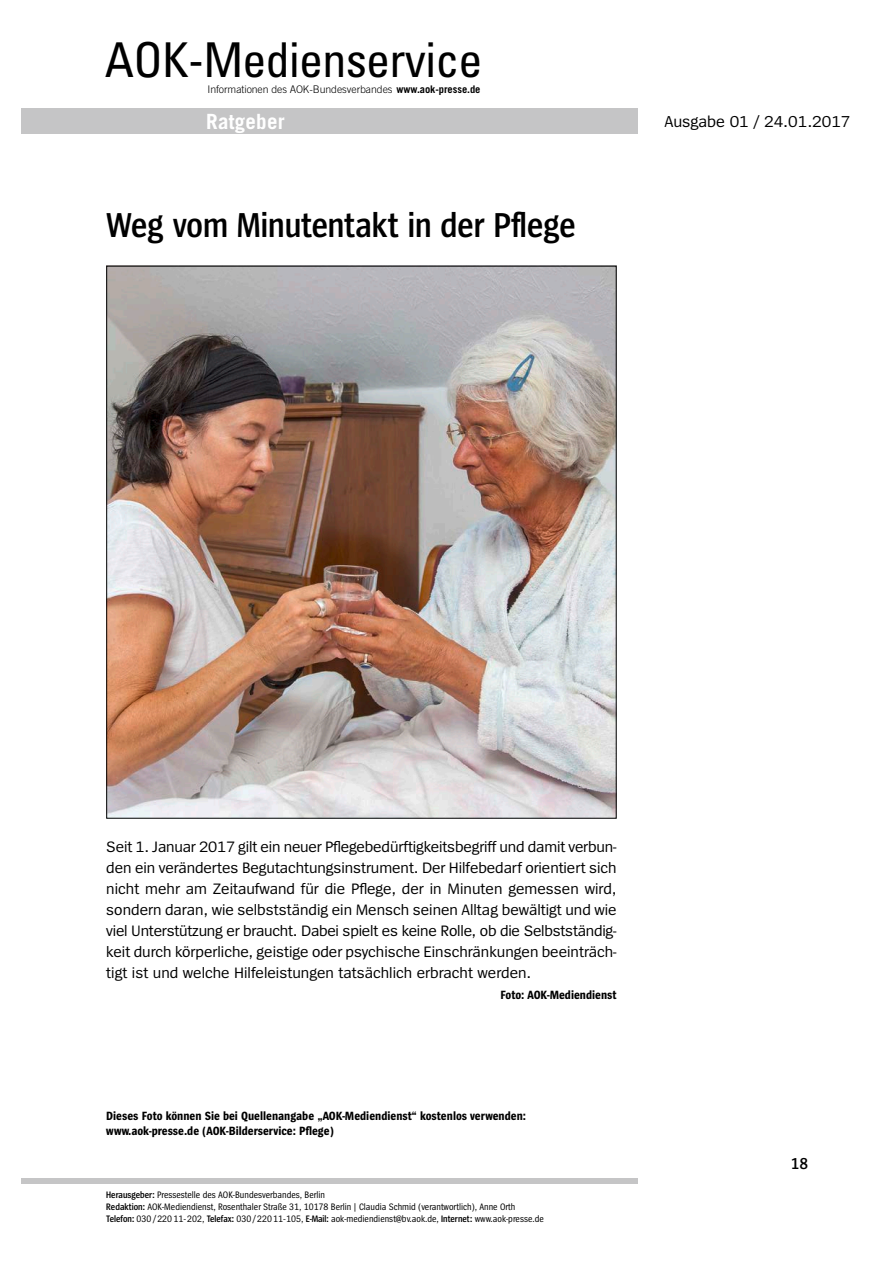
<style>
.page{position:relative;width:893px;height:1263px;background:#fff}
.page>*{position:absolute;margin:0;border:0;box-sizing:border-box;transform-origin:0 0}
.t1{font:condensed 48px "Univers";letter-spacing:-.015em;color:#000}
.t2{font:600 36px "Spiegel Cd";color:#000}
.t3{font:700 21px "Trade Gothic";letter-spacing:.01em;color:#fff}
.t4{font:16.5px "Spiegel";color:#000}
.t5{font:600 16.5px "Spiegel Cd";color:#000}
.t6{font:15.75px/21px "Spiegel";color:#000;text-align:justify}
.t7{font:700 12.45px/15px "Spiegel Cd";color:#000}
.t8{font:300 10.5px "Trade Gothic";letter-spacing:-.005em;color:#000}
.t9{font:9.75px/11.7px "Spiegel Cd";color:#000}
.s1{font-weight:700}
.s2{font-weight:600}
</style>
<div class="page">
<div style="left:21px;top:108px;width:617px;height:26px;background:#c5c5c6"></div>
<div style="left:21px;top:1178px;width:617px;height:5px;background:#c5c5c6"></div>
<img style="left:108px;top:268px;width:507px;height:549px">
<h1 class="t1" style="left:105px;top:30px;width:379px">AOK-Medienservice</h1>
<p class="t8" style="left:207px;top:83px;width:275px">Informationen des AOK-Bundesverbandes <span class="s1">www.aok-presse.de</span></p>
<h3 class="t3" style="left:206px;top:108px;width:80px">Ratgeber</h3>
<h2 class="t2" style="left:106px;top:207px;width:471px">Weg vom Minutentakt in der Pflege</h2>
<p class="t4" style="left:664px;top:113px;width:188px">Ausgabe 01 / 24.01.2017</p>
<p class="t6" style="left:106px;top:837px;width:512px">Seit 1. Januar 2017 gilt ein neuer Pflegebedürftigkeitsbegriff und damit verbun&shy;den ein verändertes Begutachtungsinstrument. Der H ilfebedarf orientiert sich nicht mehr am Zeitaufwand für die Pflege, der in Minuten gemessen wird, sondern daran, wie selbstständig ein Mensch seinen Alltag bewältigt und wie viel U nterstützung er braucht. Dabei spielt es keine Rolle, ob die Selbstständig&shy;keit durch körperliche, geistige oder psychische Einschränkungen beeinträch&shy;tigt ist und welche H ilfeleistungen tatsächlich erbracht werden.</p>
<p class="t7" style="left:500px;top:988px;width:118px">Foto: AOK-Mediendienst</p>
<p class="t7" style="left:106px;top:1109px;width:421px">Dieses Foto können Sie bei Quellenangabe „AOK-Mediendienst“ kostenlos verwenden: www.aok-presse.de (AOK-Bilderservice: Pflege)</p>
<p class="t9" style="left:106px;top:1189px;width:439px"><span class="s2">Herausgeber:</span> Pressestelle des AOK-Bundesverbandes, Berlin<br><span class="s2">Redaktion:</span> AOK-Mediendienst, Rosenthaler Straße 31, 10178 Berlin | Claudia Schmid (verantwortlich), Anne Orth<br><span class="s2">Telefon:</span> 030/22011-202, <span class="s2">Telefax:</span> 030/22011-105, <span class="s2">E-Mail:</span> aok-mediendienst@bv.aok.de, <span class="s2">Internet:</span> www.aok-presse.de</p>
<p class="t5" style="left:792px;top:1156px;width:18px">18</p>
</div>
